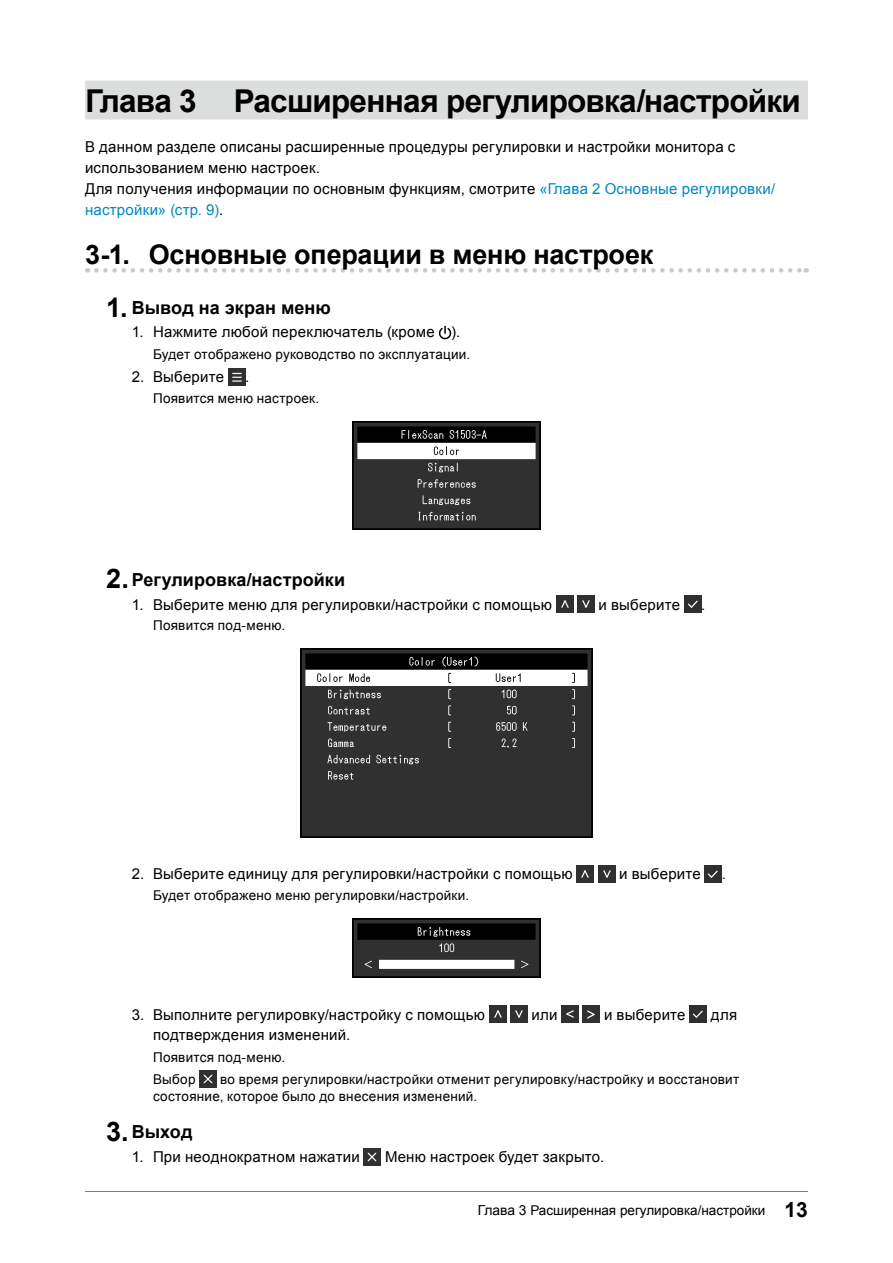
<style>
.page{position:relative;width:893px;height:1263px;background:#fff}
.page>*{position:absolute;margin:0;border:0;box-sizing:border-box;transform-origin:0 0}
.t1{font:700 31.5px "Arial";letter-spacing:-.025em;color:#000}
.t2{font:700 27px "Arial";letter-spacing:-.005em;color:#000}
.t3{font:700 18px "Arial";letter-spacing:.005em;color:#000}
.t4{font:15px/21px "Arial";letter-spacing:.015em;color:#000}
.t5{font:13.5px/22.8px "Arial";letter-spacing:.02em;color:#000}
.t6{font:13.5px "Arial";color:#000}
.s1{color:#0087c3}
.s2{font-size:27px}
.s3{font-size:13.8px}
.s4{font-weight:700;font-size:21px}
</style>
<div class="page">
<hr style="left:85px;top:1191px;width:723px;height:1px;background:#595757">
<div style="left:85px;top:81px;width:723px;height:39px;background:#dcdddd"></div>
<svg style="left:96px;top:268px;width:711px;height:5px"></svg>
<svg style="left:439px;top:326px;width:12px;height:13px"></svg>
<img style="left:228px;top:368px;width:17px;height:17px">
<img style="left:352px;top:421px;width:189px;height:108px">
<img style="left:556px;top:596px;width:17px;height:17px">
<img style="left:577px;top:596px;width:17px;height:17px">
<img style="left:684px;top:596px;width:17px;height:17px">
<img style="left:301px;top:648px;width:291px;height:189px">
<img style="left:577px;top:865px;width:17px;height:17px">
<img style="left:598px;top:865px;width:17px;height:17px">
<img style="left:705px;top:865px;width:17px;height:17px">
<img style="left:352px;top:918px;width:189px;height:59px">
<img style="left:489px;top:1006px;width:17px;height:17px">
<img style="left:510px;top:1006px;width:17px;height:17px">
<img style="left:562px;top:1006px;width:17px;height:17px">
<img style="left:583px;top:1006px;width:17px;height:17px">
<img style="left:690px;top:1006px;width:17px;height:17px">
<img style="left:199px;top:1071px;width:17px;height:17px">
<img style="left:364px;top:1148px;width:17px;height:17px">
<h1 class="t1" style="left:85px;top:80px;width:717px">Глава 3 Расширенная регулировка/настройки</h1>
<p class="t4" style="left:85px;top:136px;width:692px">В данном разделе описаны расширенные процедуры регулировки и настройки монитора с использованием меню настроек.<br>Для получения информации по основным функциям, смотрите <span class="s1">«Глава 2 Основные регулировки/ настройки» (стр. 9)</span>.</p>
<h2 class="t2" style="left:85px;top:237px;width:570px">3-1. Основные операции в меню настроек</h2>
<p class="t3" style="left:106px;top:296px;width:226px"><span class="s2">1.</span> Вывод на экран меню</p>
<p class="t4" style="left:132px;top:322px;width:330px">1. Нажмите любой переключатель (кроме ).</p>
<p class="t5" style="left:153px;top:343px;width:319px">Будет отображено руководство по эксплуатации.</p>
<p class="t4" style="left:132px;top:367px;width:94px">2. Выберите</p>
<p class="t4" style="left:245px;top:367px;width:6px">.</p>
<p class="t5" style="left:153px;top:387px;width:168px">Появится меню настроек.</p>
<p class="t3" style="left:106px;top:567px;width:240px"><span class="s2">2.</span>Регулировка/настройки</p>
<p class="t4" style="left:132px;top:594px;width:422px">1. Выберите меню для регулировки/настройки с помощью</p>
<p class="t4" style="left:598px;top:594px;width:83px">и выберите</p>
<p class="t4" style="left:701px;top:594px;width:6px">.</p>
<p class="t5" style="left:153px;top:614px;width:134px">Появится под-меню.</p>
<p class="t4" style="left:132px;top:864px;width:442px">2. Выберите единицу для регулировки/настройки с помощью</p>
<p class="t4" style="left:619px;top:864px;width:83px">и выберите</p>
<p class="t4" style="left:722px;top:864px;width:6px">.</p>
<p class="t5" style="left:153px;top:884px;width:318px">Будет отображено меню регулировки/настройки.</p>
<p class="t4" style="left:132px;top:1004px;width:355px">3. Выполните регулировку/настройку с помощью</p>
<p class="t4" style="left:531px;top:1004px;width:27px">или</p>
<p class="t4" style="left:604px;top:1004px;width:83px">и выберите</p>
<p class="t4" style="left:711px;top:1004px;width:28px">для</p>
<p class="t4" style="left:153px;top:1024px;width:199px">подтверждения изменений.</p>
<p class="t5" style="left:153px;top:1045px;width:134px">Появится под-меню.<br>Выбор</p>
<p class="t5" style="left:153px;top:1071px;width:588px;line-height:16.2px;text-indent:67px">во время регулировки/настройки отменит регулировку/настройку и восстановит состояние, которое было до внесения изменений.</p>
<p class="t3" style="left:106px;top:1120px;width:88px"><span class="s2">3.</span> Выход</p>
<p class="t4" style="left:132px;top:1146px;width:229px">1. При неоднократном нажатии</p>
<p class="t4" style="left:385px;top:1146px;width:221px">Меню настроек будет закрыто.</p>
<p class="t6" style="left:478px;top:1201px;width:332px"><span class="s3">Глава 3</span> Расширенная регулировка/настройки <span class="s4">13</span></p>
</div>
